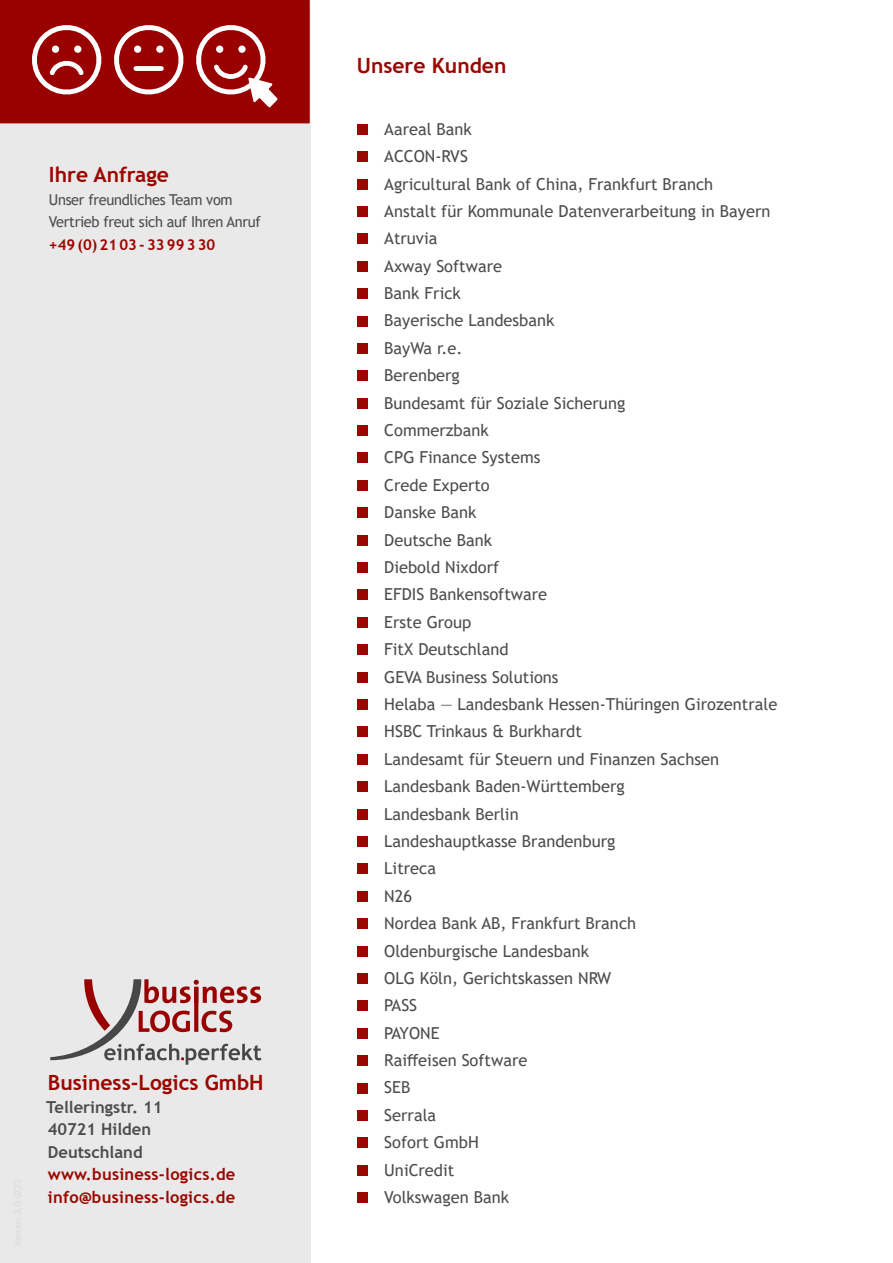
<style>
.page{position:relative;width:893px;height:1263px;background:#fff}
.page>*{position:absolute;margin:0;border:0;box-sizing:border-box;transform-origin:0 0}
.t1{font:700 21px "Trebuchet MS";color:#9b0600}
.t2{font:16.5px/27.5px "Trebuchet MS";color:#4d4d4c}
.t3{font:700 16.5px/22.5px "Trebuchet MS";letter-spacing:.015em;color:#9b0600}
.t4{font:700 16.5px/22.5px "Trebuchet MS";color:#4d4d4c}
.t5{font:15px/22.5px "Trebuchet MS";letter-spacing:-.02em;color:#4d4d4c}
.t6{font:700 15px "Trebuchet MS";color:#9b0600}
</style>
<div class="page">
<div style="left:0;top:0;width:310px;height:1263px;background:#e9e9e9"></div>
<div style="left:357px;top:124px;width:11px;height:11px;background:#9b0600"></div>
<div style="left:357px;top:151px;width:11px;height:11px;background:#9b0600"></div>
<div style="left:357px;top:179px;width:11px;height:10px;background:#9b0600"></div>
<div style="left:357px;top:206px;width:11px;height:11px;background:#9b0600"></div>
<div style="left:357px;top:233px;width:11px;height:11px;background:#9b0600"></div>
<div style="left:357px;top:261px;width:11px;height:11px;background:#9b0600"></div>
<div style="left:357px;top:288px;width:11px;height:11px;background:#9b0600"></div>
<div style="left:357px;top:316px;width:11px;height:10px;background:#9b0600"></div>
<div style="left:357px;top:343px;width:11px;height:11px;background:#9b0600"></div>
<div style="left:357px;top:370px;width:11px;height:11px;background:#9b0600"></div>
<div style="left:357px;top:398px;width:11px;height:11px;background:#9b0600"></div>
<div style="left:357px;top:425px;width:11px;height:11px;background:#9b0600"></div>
<div style="left:357px;top:452px;width:11px;height:11px;background:#9b0600"></div>
<div style="left:357px;top:480px;width:11px;height:11px;background:#9b0600"></div>
<div style="left:357px;top:507px;width:11px;height:11px;background:#9b0600"></div>
<div style="left:357px;top:535px;width:11px;height:11px;background:#9b0600"></div>
<div style="left:357px;top:562px;width:11px;height:11px;background:#9b0600"></div>
<div style="left:357px;top:589px;width:11px;height:11px;background:#9b0600"></div>
<div style="left:357px;top:617px;width:11px;height:11px;background:#9b0600"></div>
<div style="left:357px;top:644px;width:11px;height:11px;background:#9b0600"></div>
<div style="left:357px;top:672px;width:11px;height:11px;background:#9b0600"></div>
<div style="left:357px;top:699px;width:11px;height:11px;background:#9b0600"></div>
<div style="left:357px;top:726px;width:11px;height:11px;background:#9b0600"></div>
<div style="left:357px;top:754px;width:11px;height:11px;background:#9b0600"></div>
<div style="left:357px;top:781px;width:11px;height:11px;background:#9b0600"></div>
<div style="left:357px;top:809px;width:11px;height:10px;background:#9b0600"></div>
<div style="left:357px;top:836px;width:11px;height:11px;background:#9b0600"></div>
<div style="left:357px;top:863px;width:11px;height:11px;background:#9b0600"></div>
<div style="left:357px;top:891px;width:11px;height:11px;background:#9b0600"></div>
<div style="left:357px;top:918px;width:11px;height:11px;background:#9b0600"></div>
<div style="left:357px;top:945px;width:11px;height:11px;background:#9b0600"></div>
<div style="left:357px;top:973px;width:11px;height:11px;background:#9b0600"></div>
<div style="left:357px;top:1000px;width:11px;height:11px;background:#9b0600"></div>
<div style="left:357px;top:1028px;width:11px;height:11px;background:#9b0600"></div>
<div style="left:357px;top:1055px;width:11px;height:11px;background:#9b0600"></div>
<div style="left:357px;top:1082px;width:11px;height:11px;background:#9b0600"></div>
<div style="left:357px;top:1110px;width:11px;height:11px;background:#9b0600"></div>
<div style="left:357px;top:1137px;width:11px;height:11px;background:#9b0600"></div>
<div style="left:357px;top:1165px;width:11px;height:11px;background:#9b0600"></div>
<div style="left:357px;top:1192px;width:11px;height:11px;background:#9b0600"></div>
<div style="left:0;top:0;width:309px;height:123px;background:#900"></div>
<svg style="left:32px;top:25px;width:70px;height:70px"></svg>
<svg style="left:114px;top:25px;width:70px;height:70px"></svg>
<svg style="left:196px;top:25px;width:82px;height:83px"></svg>
<svg style="left:50px;top:979px;width:211px;height:86px"></svg>
<p class="t1" style="left:49px;top:167px;width:122px">Ihre Anfrage</p>
<p class="t5" style="left:49px;top:190px;width:213px">Unser freundliches Team vom<br>Vertrieb freut sich auf Ihren Anruf</p>
<p class="t6" style="left:49px;top:239px;width:168px">+49 (0) 21 03 - 33 99 3 30</p>
<p class="t1" style="left:48px;top:1074px;width:217px">Business-Logics GmbH</p>
<p class="t4" style="left:46px;top:1097px;width:118px">Telleringstr. 11<br>40721 Hilden<br>Deutschland</p>
<p class="t3" style="left:48px;top:1164px;width:189px">www.business-logics.de info@business-logics.de</p>
<p class="t1" style="left:357px;top:58px;width:151px">Unsere Kunden</p>
<p class="t2" style="left:384px;top:117px;width:395px">Aareal Bank<br>ACCON-RVS<br>Agricultural Bank of China, Frankfurt Branch<br>Anstalt für Kommunale Datenverarbeitung in Bayern<br>Atruvia<br>Axway Software<br>Bank Frick<br>Bayerische Landesbank<br>BayWa r.e.<br>Berenberg<br>Bundesamt für Soziale Sicherung<br>Commerzbank<br>CPG Finance Systems<br>Crede Experto<br>Danske Bank<br>Deutsche Bank<br>Diebold Nixdorf<br>EFDIS Bankensoftware<br>Erste Group<br>FitX Deutschland<br>GEVA Business Solutions<br>Helaba — Landesbank Hessen-Thüringen Girozentrale<br>HSBC Trinkaus &amp; Burkhardt<br>Landesamt für Steuern und Finanzen Sachsen<br>Landesbank Baden-Württemberg<br>Landesbank Berlin<br>Landeshauptkasse Brandenburg<br>Litreca<br>N26<br>Nordea Bank AB, Frankfurt Branch<br>Oldenburgische Landesbank<br>OLG Köln, Gerichtskassen NRW<br>PASS<br>PAYONE<br>Raiffeisen Software<br>SEB<br>Serrala<br>Sofort GmbH<br>UniCredit<br>Volkswagen Bank</p>
</div>
